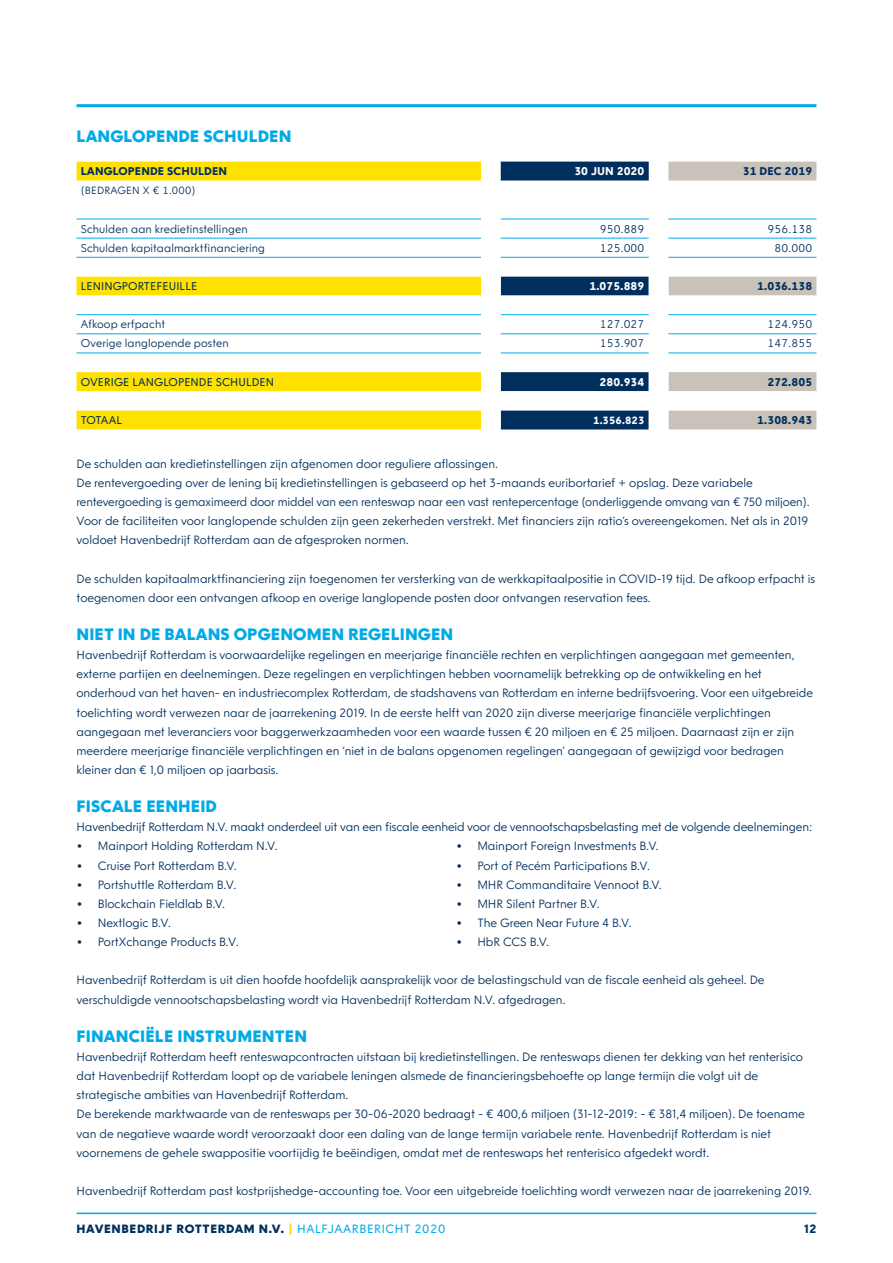
<style>
.page{position:relative;width:893px;height:1263px;background:#fff}
.page>*{position:absolute;margin:0;border:0;box-sizing:border-box;transform-origin:0 0}
.t1{font:800 16.5px "NLRTM";letter-spacing:.005em;color:#00aae7}
.t2{font:300 12px/19.2px "NLRTM";color:#002f5d}
.t3{font:800 12px "NLRTM";letter-spacing:.05em;color:#002f5d}
.t4{font:700 12px "NLRTM";color:#002f5d}
.t5{font:300 11.25px "NLRTM";letter-spacing:.01em;color:#002f5d}
.t6{font:700 11.25px "NLRTM";letter-spacing:.01em;color:#002f5d}
.t7{font:11.25px "NLRTM";letter-spacing:.01em;color:#002f5d}
.t8{font:700 11.25px "NLRTM";letter-spacing:.01em;color:#fff}
.t9{font:300 10.5px "NLRTM";letter-spacing:.025em;color:#002f5d}
.t10{font:700 10.5px "NLRTM";letter-spacing:.01em;color:#fff}
.s1{color:#ffe100}
.s2{font-weight:400;color:#00aae7}
</style>
<div class="page">
<div style="left:77px;top:162px;width:404px;height:19px;background:#ffe100"></div>
<div style="left:501px;top:162px;width:148px;height:19px;background:#002f5d"></div>
<div style="left:668px;top:162px;width:148px;height:19px;background:#c8c2b9"></div>
<svg style="left:77px;top:410px;width:739px;height:19px;background:#c3bb4b"></svg>
<svg style="left:77px;top:218px;width:739px;height:174px"></svg>
<hr style="left:77px;top:219px;width:404px;height:1px;background:#00aae7">
<hr style="left:501px;top:219px;width:148px;height:1px;background:#00aae7">
<hr style="left:668px;top:219px;width:148px;height:1px;background:#00aae7">
<hr style="left:77px;top:257px;width:404px;height:1px;background:#00aae7">
<hr style="left:501px;top:257px;width:148px;height:1px;background:#00aae7">
<hr style="left:668px;top:257px;width:148px;height:1px;background:#00aae7">
<hr style="left:77px;top:334px;width:404px;height:1px;background:#00aae7">
<hr style="left:501px;top:334px;width:148px;height:1px;background:#00aae7">
<hr style="left:668px;top:334px;width:148px;height:1px;background:#00aae7">
<hr style="left:77px;top:238px;width:404px;height:1px;background:#00aae7">
<hr style="left:501px;top:238px;width:148px;height:1px;background:#00aae7">
<hr style="left:668px;top:238px;width:148px;height:1px;background:#00aae7">
<hr style="left:77px;top:353px;width:404px;height:1px;background:#00aae7">
<hr style="left:501px;top:353px;width:148px;height:1px;background:#00aae7">
<hr style="left:668px;top:353px;width:148px;height:1px;background:#00aae7">
<hr style="left:77px;top:314px;width:404px;height:1px;background:#00aae7">
<hr style="left:501px;top:314px;width:148px;height:1px;background:#00aae7">
<hr style="left:668px;top:314px;width:148px;height:1px;background:#00aae7">
<hr style="left:77px;top:104px;width:739px;height:3px;background:#00aae7">
<hr style="left:77px;top:1212px;width:739px;height:2px;background:#00aae7">
<h1 class="t1" style="left:77px;top:126px;width:217px">LANGLOPENDE SCHULDEN</h1>
<p class="t6" style="left:81px;top:164px;width:148px">LANGLOPENDE SCHULDEN</p>
<p class="t8" style="left:574px;top:164px;width:72px">30 JUN 2020</p>
<p class="t6" style="left:743px;top:164px;width:71px">31 DEC 2019</p>
<p class="t9" style="left:81px;top:184px;width:116px">(BEDRAGEN X € 1.000)</p>
<p class="t5" style="left:81px;top:222px;width:168px">Schulden aan kredietinstellingen</p>
<p class="t5" style="left:600px;top:222px;width:46px">950.889</p>
<p class="t5" style="left:768px;top:222px;width:46px">956.138</p>
<p class="t5" style="left:81px;top:241px;width:186px">Schulden kapitaalmarktfinanciering</p>
<p class="t5" style="left:600px;top:241px;width:46px">125.000</p>
<p class="t5" style="left:775px;top:241px;width:39px">80.000</p>
<p class="t7" style="left:81px;top:279px;width:118px">LENINGPORTEFEUILLE</p>
<p class="t8" style="left:590px;top:279px;width:56px">1.075.889</p>
<p class="t6" style="left:757px;top:279px;width:56px">1.036.138</p>
<p class="t5" style="left:81px;top:318px;width:86px">Afkoop erfpacht</p>
<p class="t5" style="left:600px;top:318px;width:46px">127.027</p>
<p class="t5" style="left:768px;top:318px;width:46px">124.950</p>
<p class="t5" style="left:81px;top:337px;width:149px">Overige langlopende posten</p>
<p class="t5" style="left:600px;top:337px;width:46px">153.907</p>
<p class="t5" style="left:768px;top:337px;width:46px">147.855</p>
<p class="t7" style="left:81px;top:375px;width:195px">OVERIGE LANGLOPENDE SCHULDEN</p>
<p class="t8" style="left:600px;top:375px;width:46px">280.934</p>
<p class="t6" style="left:767px;top:375px;width:46px">272.805</p>
<p class="t7" style="left:81px;top:413px;width:43px">TOTAAL</p>
<p class="t10" style="left:593px;top:413px;width:53px">1.356.823</p>
<p class="t6" style="left:757px;top:413px;width:56px">1.308.943</p>
<p class="t2" style="left:77px;top:454px;width:735px">De schulden aan kredietinstellingen zijn afgenomen door reguliere aflossingen.<br>De rentevergoeding over de lening bij kredietinstellingen is gebaseerd op het 3-maands euribortarief + opslag. Deze variabele rentevergoeding is gemaximeerd door middel van een renteswap naar een vast rentepercentage (onderliggende omvang van € 750 miljoen).<br>Voor de faciliteiten voor langlopende schulden zijn geen zekerheden verstrekt. Met financiers zijn ratio’s overeengekomen. Net als in 2019 voldoet Havenbedrijf Rotterdam aan de afgesproken normen.</p>
<p class="t2" style="left:77px;top:569px;width:740px">De schulden kapitaalmarktfinanciering zijn toegenomen ter versterking van de werkkapitaalpositie in COVID-19 tijd. De afkoop erfpacht is toegenomen door een ontvangen afkoop en overige langlopende posten door ontvangen reservation fees.</p>
<h1 class="t1" style="left:77px;top:624px;width:378px">NIET IN DE BALANS OPGENOMEN REGELINGEN</h1>
<p class="t2" style="left:77px;top:645px;width:738px">Havenbedrijf Rotterdam is voorwaardelijke regelingen en meerjarige financiële rechten en verplichtingen aangegaan met gemeenten, externe partijen en deelnemingen. Deze regelingen en verplichtingen hebben voornamelijk betrekking op de ontwikkeling en het onderhoud van het haven- en industriecomplex Rotterdam, de stadshavens van Rotterdam en interne bedrijfsvoering. Voor een uitgebreide toelichting wordt verwezen naar de jaarrekening 2019. In de eerste helft van 2020 zijn diverse meerjarige financiële verplichtingen aangegaan met leveranciers voor baggerwerkzaamheden voor een waarde tussen € 20 miljoen en € 25 miljoen. Daarnaast zijn er zijn meerdere meerjarige financiële verplichtingen en ‘niet in de balans opgenomen regelingen’ aangegaan of gewijzigd voor bedragen kleiner dan € 1,0 miljoen op jaarbasis.</p>
<h1 class="t1" style="left:77px;top:796px;width:142px">FISCALE EENHEID</h1>
<p class="t2" style="left:77px;top:817px;width:737px">Havenbedrijf Rotterdam N.V. maakt onderdeel uit van een fiscale eenheid voor de vennootschapsbelasting met de volgende deelnemingen:</p>
<p class="t2" style="left:77px;top:837px;width:203px">• Mainport Holding Rotterdam N.V.</p>
<p class="t2" style="left:77px;top:856px;width:162px">• Cruise Port Rotterdam B.V.</p>
<p class="t2" style="left:77px;top:875px;width:161px">• Portshuttle Rotterdam B.V.</p>
<p class="t2" style="left:77px;top:894px;width:150px">• Blockchain Fieldlab B.V.</p>
<p class="t2" style="left:77px;top:913px;width:96px">• Nextlogic B.V.</p>
<p class="t2" style="left:77px;top:932px;width:164px">• PortXchange Products B.V.</p>
<p class="t2" style="left:456px;top:837px;width:204px">• Mainport Foreign Investments B.V.</p>
<p class="t2" style="left:456px;top:856px;width:195px">• Port of Pecém Participations B.V.</p>
<p class="t2" style="left:456px;top:875px;width:207px">• MHR Commanditaire Vennoot B.V.</p>
<p class="t2" style="left:456px;top:894px;width:145px">• MHR Silent Partner B.V.</p>
<p class="t2" style="left:456px;top:913px;width:177px">• The Green Near Future 4 B.V.</p>
<p class="t2" style="left:456px;top:932px;width:95px">• HbR CCS B.V.</p>
<p class="t2" style="left:77px;top:970px;width:689px">Havenbedrijf Rotterdam is uit dien hoofde hoofdelijk aansprakelijk voor de belastingschuld van de fiscale eenheid als geheel. De verschuldigde vennootschapsbelasting wordt via Havenbedrijf Rotterdam N.V. afgedragen.</p>
<h1 class="t1" style="left:77px;top:1026px;width:232px">FINANCIËLE INSTRUMENTEN</h1>
<p class="t2" style="left:77px;top:1047px;width:730px">Havenbedrijf Rotterdam heeft renteswapcontracten uitstaan bij kredietinstellingen. De renteswaps dienen ter dekking van het renterisico dat Havenbedrijf Rotterdam loopt op de variabele leningen alsmede de financieringsbehoefte op lange termijn die volgt uit de strategische ambities van Havenbedrijf Rotterdam.<br>De berekende marktwaarde van de renteswaps per 30-06-2020 bedraagt - € 400,6 miljoen (31-12-2019: - € 381,4 miljoen). De toename van de negatieve waarde wordt veroorzaakt door een daling van de lange termijn variabele rente. Havenbedrijf Rotterdam is niet voornemens de gehele swappositie voortijdig te beëindigen, omdat met de renteswaps het renterisico afgedekt wordt.</p>
<p class="t2" style="left:77px;top:1181px;width:737px">Havenbedrijf Rotterdam past kostprijshedge-accounting toe. Voor een uitgebreide toelichting wordt verwezen naar de jaarrekening 2019.</p>
<p class="t3" style="left:77px;top:1221px;width:370px">HAVENBEDRIJF ROTTERDAM N.V. <span class="s1">|</span> <span class="s2">HALFJAARBERICHT 2020</span></p>
<p class="t4" style="left:804px;top:1222px;width:14px">12</p>
</div>
